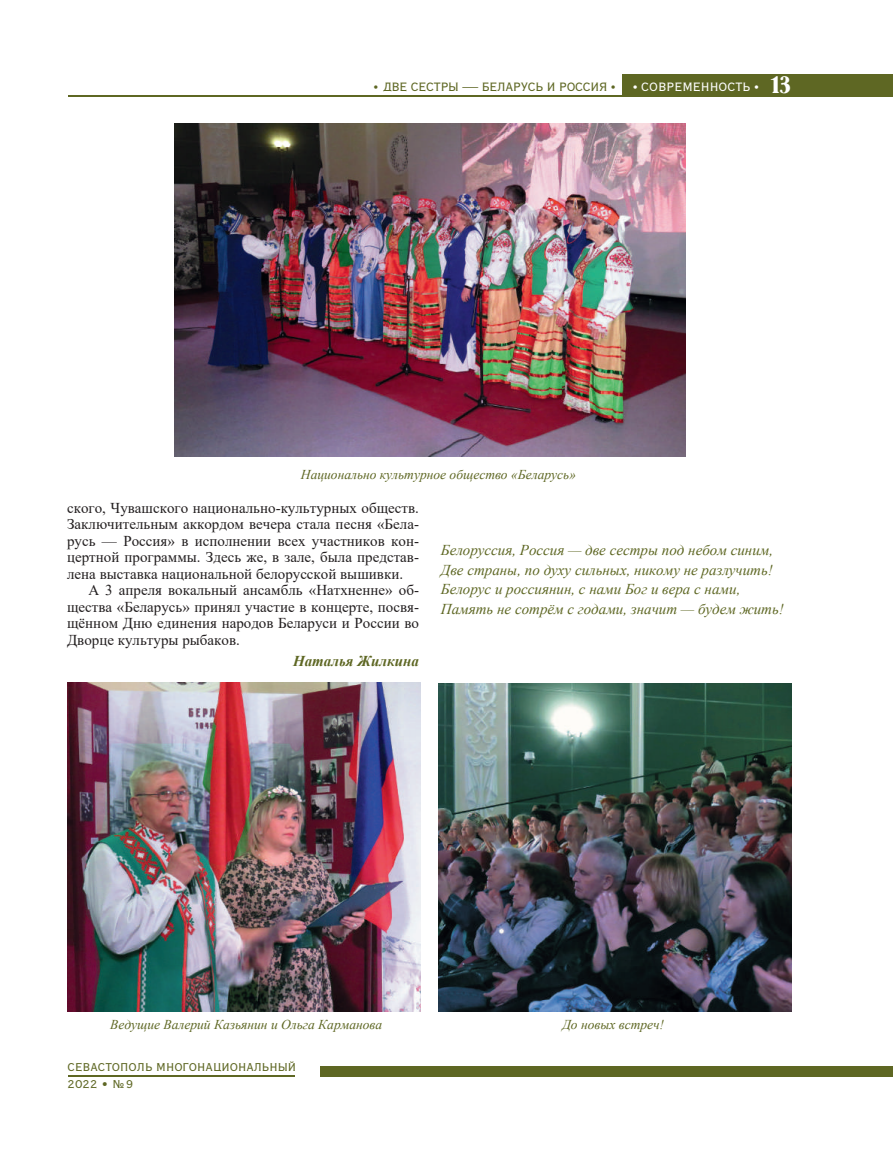
<style>
.page{position:relative;width:893px;height:1149px;background:#fff}
.page>*{position:absolute;margin:0;border:0;box-sizing:border-box;transform-origin:0 0}
.t1{font:15px/16.5px "Times New Roman";color:#231f20;text-align:justify}
.t2{font:italic 15px/19.5px "Times New Roman";color:#5e6723}
.t3{font:italic 700 15px "Times New Roman";color:#5e6723}
.t4{font:italic 13.5px "Times New Roman";color:#5e6723}
.t5{font:12px "Vacansia C";letter-spacing:-.02em;color:#5e6723}
.t6{font:12px "Vacansia C";color:#fff}
.t7{font:11.25px/16.4px "Vacansia C";color:#5e6723}
.s1{font-family:"Garamond";font-weight:700}
.s2{font-family:"Bernhard CTT";font-size:24px}
</style>
<div class="page">
<div style="left:623px;top:74px;width:270px;height:23px;background:#5e6723"></div>
<div style="left:321px;top:1066px;width:572px;height:10px;background:#5e6723"></div>
<hr style="left:68px;top:1075px;width:227px;height:1px;background:#5e6723">
<hr style="left:68px;top:95px;width:598px;height:2px;background:#5e6723">
<img style="left:439px;top:683px;width:352px;height:327px">
<img style="left:68px;top:682px;width:353px;height:328px">
<img style="left:175px;top:123px;width:510px;height:333px">
<p class="t5" style="left:374px;top:80px;width:243px"><span class="s1">•</span> ДВЕ СЕСТРЫ — БЕЛАРУСЬ И РОССИЯ <span class="s1">•</span></p>
<p class="t6" style="left:633px;top:80px;width:159px"><span class="s1">•</span> СОВРЕМЕННОСТЬ <span class="s1">•</span> <span class="s2">13</span></p>
<p class="t4" style="left:301px;top:465px;width:277px">Национально культурное общество «Беларусь»</p>
<p class="t1" style="left:67px;top:499px;width:353px">ского, Чувашского национально-культурных обществ.<br>Заключительным аккордом вечера стала песня «Бела&shy;русь — Россия» в исполнении всех участников кон&shy;цертной программы. Здесь же, в зале, была представ&shy;лена выставка национальной белорусской вышивки.</p>
<p class="t1" style="left:67px;top:581px;width:353px;text-indent:21px">А 3 апреля вокальный ансамбль «Натхненне» об&shy;щества «Беларусь» принял участие в концерте, посвя&shy;щённом Дню единения народов Беларуси и России во Дворце культуры рыбаков.</p>
<p class="t3" style="left:293px;top:650px;width:127px">Наталья Жилкина</p>
<p class="t2" style="left:441px;top:540px;width:345px">Белоруссия, Россия — две сестры под небом синим, Две страны, по духу сильных, никому не разлучить!<br>Белорус и россиянин, с нами Бог и вера с нами, Память не сотрём с годами, значит — будем жить!</p>
<p class="t4" style="left:110px;top:1014px;width:273px">Ведущие Валерий Казьянин и Ольга Карманова</p>
<p class="t4" style="left:562px;top:1014px;width:103px">До новых встреч!</p>
<p class="t7" style="left:68px;top:1059px;width:230px">СЕВАСТОПОЛЬ МНОГОНАЦИОНАЛЬНЫЙ<br>2022 • №9</p>
</div>
